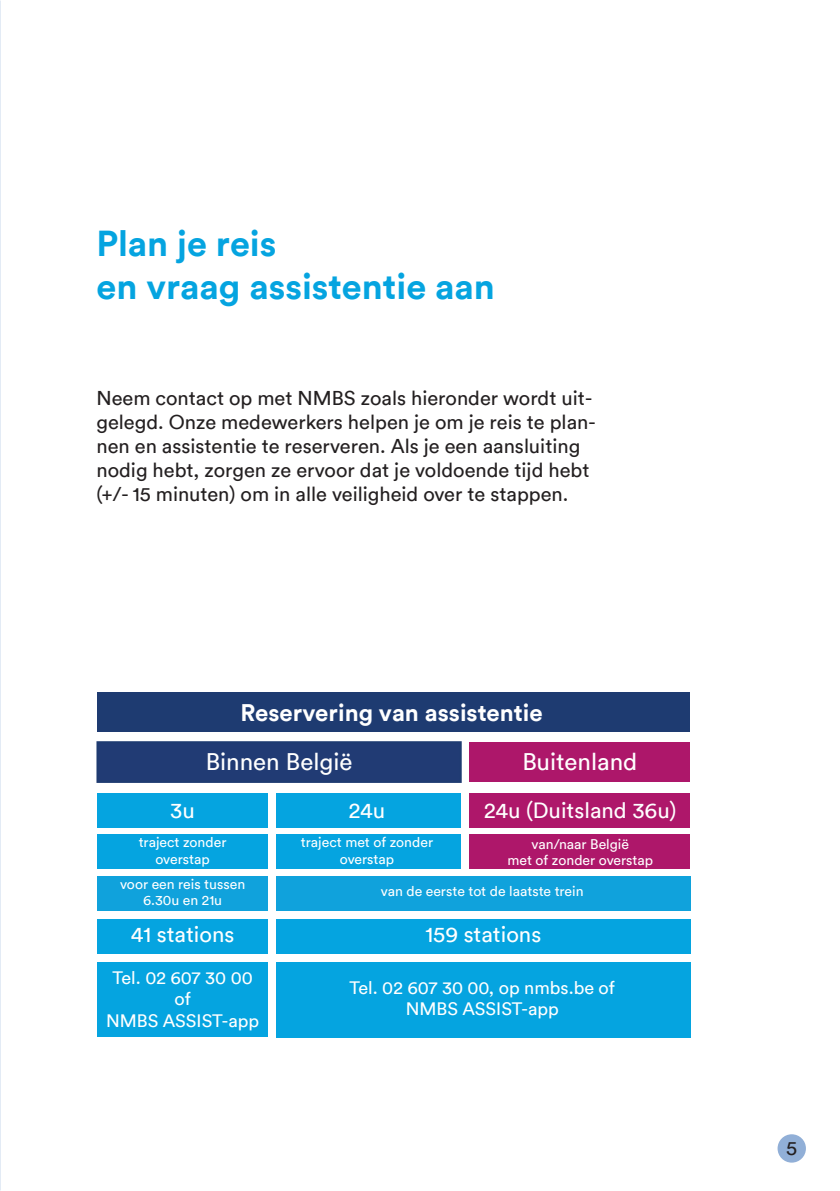
<style>
.page{position:relative;width:840px;height:1191px;background:#fff}
.page>*{position:absolute;margin:0;border:0;box-sizing:border-box;transform-origin:0 0}
.t1{font:700 36px/43.2px "Circular";color:#05a4e0}
.t2{font:700 24px "Circular";color:#fff}
.t3{font:24px "Circular";color:#fff}
.t4{font:22px "Circular";color:#fff}
.t5{font:20px/24px "Circular";color:#231f20}
.t6{font:18px/21.6px "Circular";color:#fff;text-align:center}
.t7{font:14px/16.8px "Circular";color:#fff;text-align:center}
</style>
<div class="page">
<div style="left:777px;top:1134px;width:28px;height:28px;background:#91afd7;border-radius:50%"></div>
<div style="left:276px;top:877px;width:414px;height:34px;background:#10a2dc"></div>
<div style="left:96px;top:741px;width:365px;height:42px;background:#213b74;border:2px solid #1e3b71"></div>
<div style="left:97px;top:793px;width:170px;height:34px;background:#05a4e0"></div>
<div style="left:97px;top:834px;width:170px;height:34px;background:#05a4e0"></div>
<div style="left:97px;top:919px;width:170px;height:34px;background:#05a4e0"></div>
<div style="left:97px;top:962px;width:170px;height:74px;background:#05a4e0"></div>
<div style="left:469px;top:742px;width:220px;height:40px;background:#ad176a"></div>
<div style="left:469px;top:793px;width:220px;height:34px;background:#ae176a"></div>
<div style="left:469px;top:834px;width:220px;height:34px;background:#ae176a"></div>
<div style="left:276px;top:919px;width:414px;height:34px;background:#05a4e0"></div>
<div style="left:276px;top:962px;width:414px;height:75px;background:#05a4e0"></div>
<div style="left:276px;top:793px;width:184px;height:34px;background:#05a4e0"></div>
<div style="left:276px;top:834px;width:184px;height:34px;background:#05a4e0"></div>
<div style="left:97px;top:692px;width:592px;height:39px;background:#1e3b71"></div>
<div style="left:97px;top:877px;width:170px;height:34px;background:#10a2dc"></div>
<h1 class="t1" style="left:96px;top:221px;width:400px">Plan je reis<br>en vraag assistentie aan</h1>
<p class="t5" style="left:96px;top:386px;width:500px">Neem contact op met NMBS zoals hieronder wordt uit&shy;gelegd. Onze medewerkers helpen je om je reis te plan&shy;nen en assistentie te reserveren. Als je een aansluiting nodig hebt, zorgen ze ervoor dat je voldoende tijd hebt (+/- 15 minuten) om in alle veiligheid over te stappen.</p>
<p class="t2" style="left:240px;top:696px;width:304px">Reservering van assistentie</p>
<p class="t3" style="left:205px;top:746px;width:148px">Binnen België</p>
<p class="t3" style="left:522px;top:746px;width:116px">Buitenland</p>
<p class="t4" style="left:170px;top:796px;width:26px">3u</p>
<p class="t7" style="left:139px;top:833px;width:89px">traject zonder overstap</p>
<p class="t7" style="left:120px;top:876px;width:126px;line-height:16px">voor een reis tussen<br>6.30u en 21u</p>
<p class="t4" style="left:131px;top:920px;width:105px">41 stations</p>
<p class="t6" style="left:106px;top:966px;width:154px">Tel. 02 607 30 00 of<br>NMBS ASSIST-app</p>
<p class="t4" style="left:348px;top:796px;width:38px">24u</p>
<p class="t7" style="left:301px;top:833px;width:134px">traject met of zonder overstap</p>
<p class="t4" style="left:484px;top:796px;width:194px">24u (Duitsland 36u)</p>
<p class="t7" style="left:507px;top:835px;width:147px;line-height:16px">van/naar België<br>met of zonder overstap</p>
<p class="t7" style="left:380px;top:882px;width:204px">van de eerste tot de laatste trein</p>
<p class="t4" style="left:425px;top:920px;width:117px">159 stations</p>
<p class="t6" style="left:349px;top:976px;width:267px">Tel. 02 607 30 00, op nmbs.be of<br>NMBS ASSIST-app</p>
<p class="t5" style="left:785px;top:1136px;width:12px">5</p>
</div>
